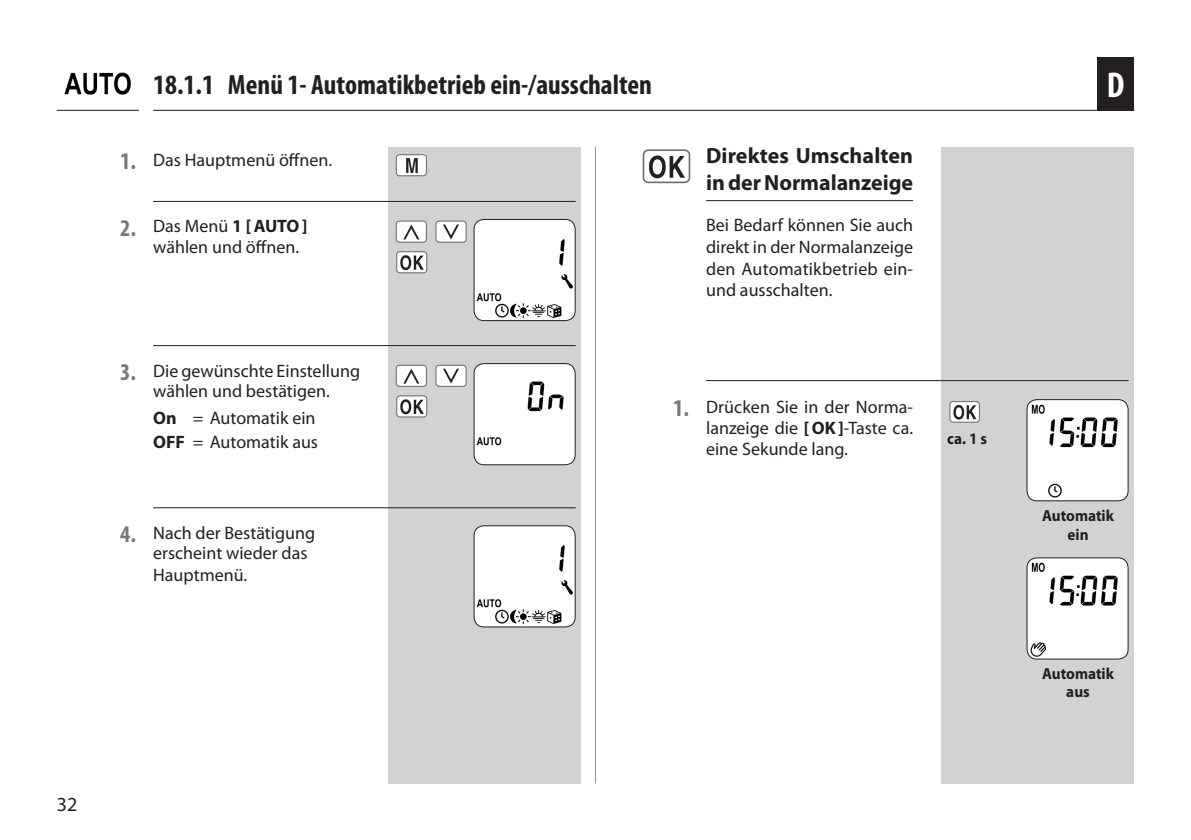
<style>
.page{position:relative;width:1191px;height:840px;background:#fff}
.page>*{position:absolute;margin:0;border:0;box-sizing:border-box;transform-origin:0 0}
.t1{font:700 condensed 36px "Myriad Pro";color:#fff}
.Titel_1_-_DE_3te_Ebe{font:700 condensed 28px "Myriad Pro";color:#231f20}
.Überschrift_-_DE_mit{font:700 22px/26.4px "Myriad Pro";letter-spacing:-.005em;color:#231f20}
.t2{font:20px "Myriad Pro";color:#231f20}
.Menü_-_Handlungsschr{font:18px/21px "Myriad Pro";color:#231f20}
.Fließtext_-_DE{font:18px/21.6px "Myriad Pro";color:#231f20;text-align:justify}
.Menü_-_Paramter_OFF{font:18px "Myriad Pro";color:#231f20}
.Menü_-_Paramter_On{font:18px "Myriad Pro";color:#231f20}
.Bildtexte_-_DE{font:700 16px/18.4px "Myriad Pro";color:#231f20;text-align:center;scale:.95 1}
.s1{font-weight:700;font-stretch:condensed;font-size:24px;color:#76787b}
.s2{font-weight:700}
</style>
<div class="page">
<hr style="left:153px;top:110px;width:981px;height:1px;background:#231f20">
<hr style="left:57px;top:110px;width:82px;height:1px;background:#231f20">
<hr style="left:595px;top:147px;width:1px;height:635px;background:#939598">
<div style="left:388px;top:147px;width:193px;height:635px;background:#d1d2d4"></div>
<div style="left:941px;top:147px;width:193px;height:635px;background:#d1d2d4"></div>
<div style="left:1097px;top:57px;width:37px;height:54px;background:#231f20"></div>
<div style="left:396px;top:155px;width:30px;height:21px;background:#fff;border-radius:3px"></div>
<div style="left:396px;top:154px;width:31px;height:22px;border:1px solid #6c6d70;border-radius:3px"></div>
<svg style="left:406px;top:158px;width:12px;height:15px"></svg>
<div style="left:950px;top:401px;width:29px;height:21px;background:#fff;border-radius:3px"></div>
<div style="left:949px;top:401px;width:31px;height:21px;border:1px solid #6c6d70;border-radius:3px"></div>
<svg style="left:953px;top:405px;width:23px;height:14px"></svg>
<img style="left:475px;top:219px;width:100px;height:101px">
<div style="left:473px;top:219px;width:102px;height:102px;border:1px solid #231f20;border-radius:10px"></div>
<div style="left:396px;top:221px;width:30px;height:21px;background:#fff;border-radius:3px"></div>
<div style="left:396px;top:220px;width:31px;height:22px;border:1px solid #6c6d70;border-radius:3px"></div>
<svg style="left:403px;top:224px;width:16px;height:15px"></svg>
<div style="left:436px;top:221px;width:30px;height:21px;background:#fff;border-radius:3px"></div>
<div style="left:435px;top:220px;width:31px;height:22px;border:1px solid #6c6d70;border-radius:3px"></div>
<svg style="left:443px;top:224px;width:16px;height:15px"></svg>
<div style="left:397px;top:251px;width:30px;height:22px;background:#fff;border-radius:3px"></div>
<div style="left:396px;top:251px;width:31px;height:22px;border:1px solid #6c6d70;border-radius:3px"></div>
<svg style="left:400px;top:255px;width:24px;height:15px"></svg>
<img style="left:475px;top:363px;width:100px;height:101px">
<div style="left:473px;top:363px;width:102px;height:102px;border:1px solid #231f20;border-radius:10px"></div>
<div style="left:396px;top:365px;width:30px;height:21px;background:#fff;border-radius:3px"></div>
<div style="left:396px;top:364px;width:31px;height:22px;border:1px solid #6c6d70;border-radius:3px"></div>
<svg style="left:403px;top:368px;width:16px;height:15px"></svg>
<div style="left:436px;top:365px;width:30px;height:21px;background:#fff;border-radius:3px"></div>
<div style="left:435px;top:364px;width:31px;height:22px;border:1px solid #6c6d70;border-radius:3px"></div>
<svg style="left:443px;top:368px;width:16px;height:15px"></svg>
<div style="left:397px;top:395px;width:30px;height:22px;background:#fff;border-radius:3px"></div>
<div style="left:396px;top:395px;width:31px;height:22px;border:1px solid #6c6d70;border-radius:3px"></div>
<svg style="left:400px;top:399px;width:24px;height:15px"></svg>
<img style="left:475px;top:525px;width:100px;height:101px">
<div style="left:473px;top:525px;width:102px;height:102px;border:1px solid #231f20;border-radius:10px"></div>
<img style="left:1028px;top:399px;width:100px;height:101px">
<div style="left:1026px;top:399px;width:102px;height:102px;border:1px solid #231f20;border-radius:10px"></div>
<img style="left:1027px;top:557px;width:101px;height:101px">
<div style="left:1026px;top:557px;width:102px;height:102px;border:1px solid #231f20;border-radius:10px"></div>
<img style="left:64px;top:72px;width:67px;height:23px">
<hr style="left:706px;top:200px;width:207px;height:1px;background:#231f20">
<hr style="left:153px;top:201px;width:422px;height:1px;background:#231f20">
<hr style="left:153px;top:345px;width:422px;height:1px;background:#231f20">
<hr style="left:153px;top:507px;width:422px;height:1px;background:#231f20">
<hr style="left:706px;top:380px;width:422px;height:1px;background:#231f20">
<div style="left:642px;top:149px;width:48px;height:34px;border:2px solid #6c6d70;border-radius:5px"></div>
<svg style="left:649px;top:155px;width:36px;height:23px"></svg>
<p class="t2" style="left:57px;top:791px;width:22px">32</p>
<p class="Titel_1_-_DE_3te_Ebe" style="left:153px;top:67px;width:500px">18.1.1 Menü 1- Automatikbetrieb ein-/ausschalten</p>
<h1 class="t1" style="left:1107px;top:63px;width:19px">D</h1>
<p class="Menü_-_Handlungsschr" style="left:120px;top:149px;width:213px"><span class="s1">1.</span> Das Hauptmenü öffnen.</p>
<p class="Überschrift_-_DE_mit" style="left:706px;top:142px;width:208px">Direktes Umschalten in der Normalanzeige</p>
<p class="Fließtext_-_DE" style="left:706px;top:214px;width:208px">Bei Bedarf können Sie auch direkt in der Normalanzeige den Automatikbetrieb ein&shy;und ausschalten.</p>
<p class="Menü_-_Handlungsschr" style="left:153px;top:216px;width:156px;line-height:20.4px;text-indent:-33px"><span class="s1">2.</span> Das Menü <span class="s2">1 [AUTO] </span>wählen und öffnen.</p>
<p class="Menü_-_Handlungsschr" style="left:120px;top:360px;width:241px;line-height:20.4px;text-align:center"><span class="s1">3.</span> Die gewünschte Einstellung wählen und bestätigen.</p>
<p class="Menü_-_Paramter_On" style="left:153px;top:406px;width:164px"><span class="s2">On</span> = Automatik ein</p>
<p class="Menü_-_Paramter_OFF" style="left:153px;top:430px;width:166px"><span class="s2">OFF</span> = Automatik aus</p>
<p class="Menü_-_Handlungsschr" style="left:153px;top:521px;width:164px;text-indent:-33px"><span class="s1">4.</span> Nach der Bestätigung erscheint wieder das<br>Hauptmenü.</p>
<p class="Menü_-_Handlungsschr" style="left:706px;top:395px;width:208px;text-align:justify;text-indent:-33px"><span class="s1">1.</span> Drücken Sie in der Norma&shy;lanzeige die <span class="s2">[OK]</span>-Taste ca. eine Sekunde lang.</p>
<p class="Bildtexte_-_DE" style="left:947px;top:428px;width:44px">ca. 1 s</p>
<p class="Bildtexte_-_DE" style="left:1042px;top:506px;width:77px">Automatik ein</p>
<p class="Bildtexte_-_DE" style="left:1042px;top:663px;width:77px">Automatik aus</p>
</div>
